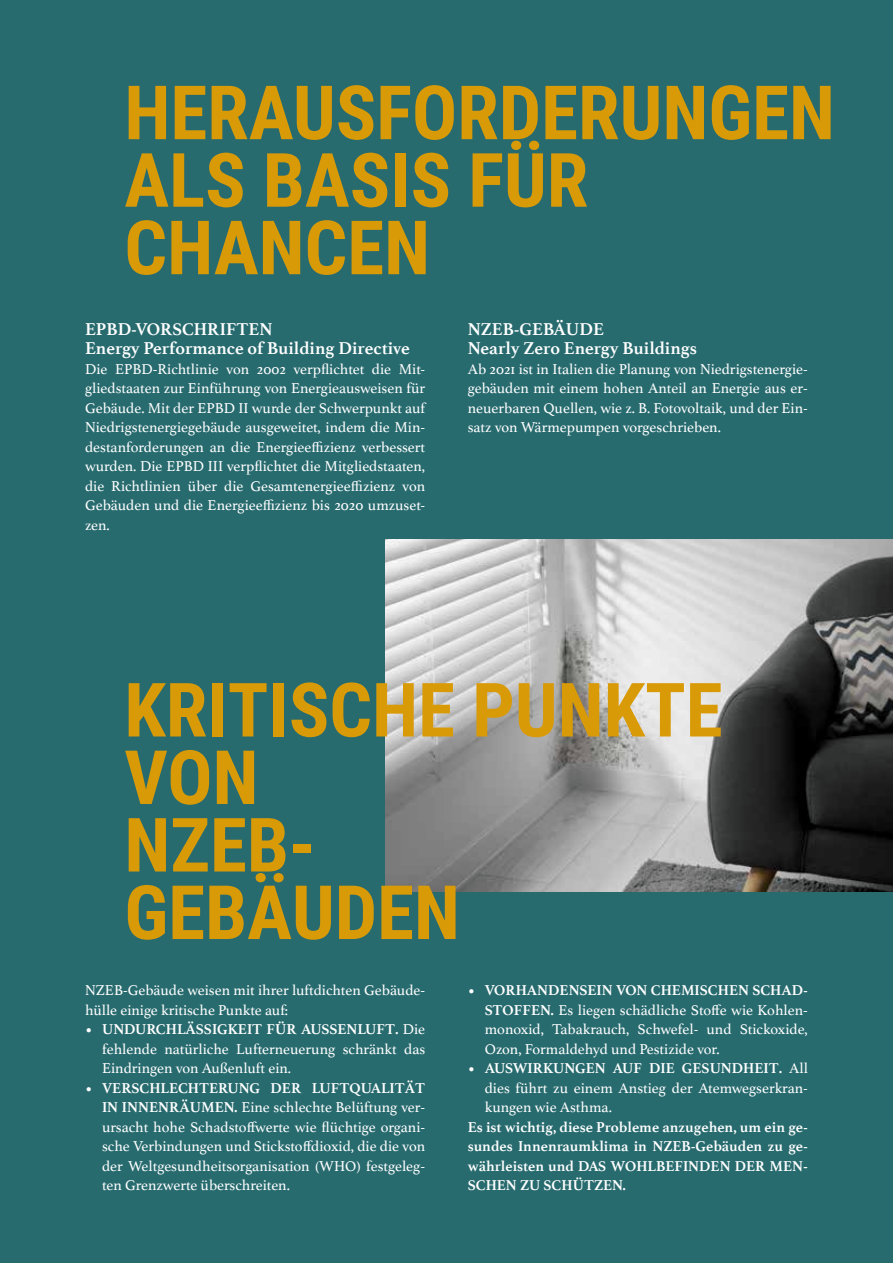
<style>
.page{position:relative;width:893px;height:1263px;background:#286b6f}
.page>*{position:absolute;margin:0;border:0;box-sizing:border-box;transform-origin:0 0}
.t1{font:700 75px/67.5px "Roboto Condensed";color:#d99a07}
.t2{font:700 18px/19.5px "Athelas";color:#fff}
.t3{font:15px/19.5px "Athelas";color:#fff;text-align:justify}
.t4{font:700 15px/19.5px "Athelas";color:#fff;text-align:justify}
.s1{font-weight:700}
</style>
<div class="page">
<img style="left:385px;top:539px;width:508px;height:353px">
<h1 class="t1" style="left:124px;top:76px;width:712px">HERAUSFORDERUNGEN<br>ALS BASIS FÜR<br>CHANCEN</h1>
<p class="t2" style="left:85px;top:319px;width:326px">EPBD-VORSCHRIFTEN<br>Energy Performance of Building Directive</p>
<p class="t3" style="left:85px;top:359px;width:342px">Die EPBD-Richtlinie von 2002 verpflichtet die Mit&shy;gliedstaaten zur Einführung von Energieausweisen für Gebäude. Mit der EPBD II wurde der Schwerpunkt auf Niedrigstenergiegebäude ausgeweitet, indem die Min&shy;destanforderungen an die Energieeffizienz verbessert wurden. Die EPBD III verpflichtet die Mitgliedstaaten, die Richtlinien über die Gesamtenergieeffizienz von Gebäuden und die Energieeffizienz bis 2020 umzuset&shy;zen.</p>
<p class="t2" style="left:468px;top:319px;width:231px">NZEB-GEBÄUDE<br>Nearly Zero Energy Buildings</p>
<p class="t3" style="left:468px;top:359px;width:342px">Ab 2021 ist in Italien die Planung von Niedrigstenergie&shy;gebäuden mit einem hohen Anteil an Energie aus er&shy;neuerbaren Quellen, wie z. B. Fotovoltaik, und der Ein&shy;satz von Wärmepumpen vorgeschrieben.</p>
<h1 class="t1" style="left:124px;top:673px;width:600px">KRITISCHE PUNKTE<br>VON<br>NZEB-<br>GEBÄUDEN</h1>
<p class="t3" style="left:85px;top:980px;width:342px">NZEB-Gebäude weisen mit ihrer luftdichten Gebäude&shy;hülle einige kritische Punkte auf:</p>
<p class="t3" style="left:102px;top:1019px;width:325px;text-indent:-17px"><span class="s1">• UNDURCHLÄSSIGKEIT FÜR AUSSENLUFT.</span> Die fehlende natürliche Lufterneuerung schränkt das Eindringen von Außenluft ein.</p>
<p class="t3" style="left:102px;top:1077px;width:325px;text-indent:-17px"><span class="s1">• VERSCHLECHTERUNG DER LUFTQUALITÄT IN INNENRÄUMEN.</span> Eine schlechte Belüftung ver&shy;ursacht hohe Schadstoffwerte wie flüchtige organi&shy;sche Verbindungen und Stickstoffdioxid, die die von der Weltgesundheitsorganisation (WHO) festgeleg&shy;ten Grenzwerte überschreiten.</p>
<p class="t3" style="left:485px;top:980px;width:325px;text-indent:-17px"><span class="s1">• VORHANDENSEIN VON CHEMISCHEN SCHAD-STOFFEN.</span> Es liegen schädliche Stoffe wie Kohlen&shy;monoxid, Tabakrauch, Schwefel- und Stickoxide, Ozon, Formaldehyd und Pestizide vor.</p>
<p class="t3" style="left:485px;top:1058px;width:325px;text-indent:-17px"><span class="s1">• AUSWIRKUNGEN AUF DIE GESUNDHEIT.</span> All dies führt zu einem Anstieg der Atemwegserkran&shy;kungen wie Asthma.</p>
<p class="t4" style="left:468px;top:1117px;width:342px">Es ist wichtig, diese Probleme anzugehen, um ein ge&shy;sundes Innenraumklima in NZEB-Gebäuden zu ge&shy;währleisten und DAS WOHLBEFINDEN DER MEN-SCHEN ZU SCHÜTZEN.</p>
</div>
